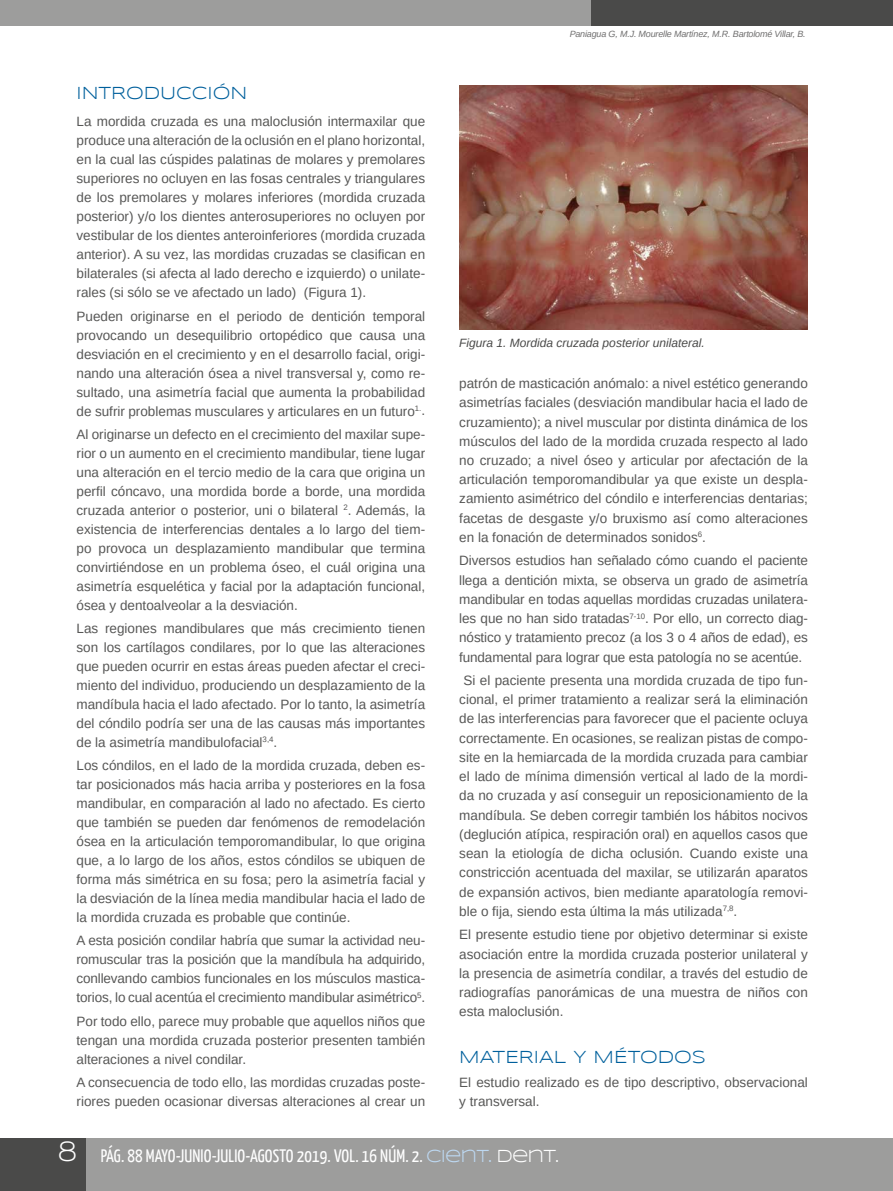
<style>
.page{position:relative;width:893px;height:1191px;background:#fff}
.page>*{position:absolute;margin:0;border:0;box-sizing:border-box;transform-origin:0 0}
.t1{font:700 30px "Walkway";color:#fff}
.t2{font:18px "Yanone Kaffeesatz";letter-spacing:.01em;color:#fff}
.t3{font:18px "Syncopate";color:#00609c}
.t4{font:13.5px/19px "Arimo";color:#575756;text-align:justify}
.t5{font:italic 12px "Arimo";color:#4a4a49}
.t6{font:italic 9px "Arimo";letter-spacing:-.02em;color:#706f6f}
.s1{font-family:"Syncopate";color:#bdd8f1}
.s2{font-family:"Syncopate"}
</style>
<div class="page">
<div style="left:0;top:1138px;width:893px;height:53px;background:#9d9d9c"></div>
<div style="left:0;top:1138px;width:85px;height:53px;background:#4a4a49"></div>
<div style="left:0;top:0;width:893px;height:25px;background:#9d9d9c"></div>
<div style="left:591px;top:0;width:302px;height:25px;background:#4a4a49"></div>
<img style="left:459px;top:85px;width:349px;height:244px">
<h2 class="t3" style="left:77px;top:82px;width:172px">INTRODUCCIÓN</h2>
<p class="t4" style="left:77px;top:112px;width:350px">La mordida cruzada es una maloclusión intermaxilar que produce una alteración de la oclusión en el plano horizontal, en la cual las cúspides palatinas de molares y premolares superiores no ocluyen en las fosas centrales y triangulares de los premolares y molares inferiores (mordida cruzada posterior) y/o los dientes anterosuperiores no ocluyen por vestibular de los dientes anteroinferiores (mordida cruzada anterior). A su vez, las mordidas cruzadas se clasifican en bilaterales (si afecta al lado derecho e izquierdo) o unilate&shy;rales (si sólo se ve afectado un lado) (Figura 1).</p>
<p class="t4" style="left:77px;top:306px;width:350px">Pueden originarse en el periodo de dentición temporal provocando un desequilibrio ortopédico que causa una desviación en el crecimiento y en el desarrollo facial, origi&shy;nando una alteración ósea a nivel transversal y, como re&shy;sultado, una asimetría facial que aumenta la probabilidad de sufrir problemas musculares y articulares en un futuro<sup>1.</sup>.</p>
<p class="t4" style="left:77px;top:424px;width:350px">Al originarse un defecto en el crecimiento del maxilar supe&shy;rior o un aumento en el crecimiento mandibular, tiene lugar una alteración en el tercio medio de la cara que origina un perfil cóncavo, una mordida borde a borde, una mordida cruzada anterior o posterior, uni o bilateral <sup>2</sup>. Además, la existencia de interferencias dentales a lo largo del tiem&shy;po provoca un desplazamiento mandibular que termina convirtiéndose en un problema óseo, el cuál origina una asimetría esquelética y facial por la adaptación funcional, ósea y dentoalveolar a la desviación.</p>
<p class="t4" style="left:77px;top:619px;width:350px">Las regiones mandibulares que más crecimiento tienen son los cartílagos condilares, por lo que las alteraciones que pueden ocurrir en estas áreas pueden afectar el creci&shy;miento del individuo, produciendo un desplazamiento de la mandíbula hacia el lado afectado. Por lo tanto, la asimetría del cóndilo podría ser una de las causas más importantes de la asimetría mandibulofacial<sup>3,4</sup>.</p>
<p class="t4" style="left:77px;top:756px;width:350px">Los cóndilos, en el lado de la mordida cruzada, deben es&shy;tar posicionados más hacia arriba y posteriores en la fosa mandibular, en comparación al lado no afectado. Es cierto que también se pueden dar fenómenos de remodelación ósea en la articulación temporomandibular, lo que origina que, a lo largo de los años, estos cóndilos se ubiquen de forma más simétrica en su fosa; pero la asimetría facial y la desviación de la línea media mandibular hacia el lado de la mordida cruzada es probable que continúe.</p>
<p class="t4" style="left:77px;top:931px;width:350px">A esta posición condilar habría que sumar la actividad neu&shy;romuscular tras la posición que la mandíbula ha adquirido, conllevando cambios funcionales en los músculos mastica&shy;torios, lo cual acentúa el crecimiento mandibular asimétrico<sup>5</sup>.</p>
<p class="t4" style="left:77px;top:1011px;width:350px">Por todo ello, parece muy probable que aquellos niños que tengan una mordida cruzada posterior presenten también alteraciones a nivel condilar.</p>
<p class="t4" style="left:77px;top:1072px;width:350px">A consecuencia de todo ello, las mordidas cruzadas poste&shy;riores pueden ocasionar diversas alteraciones al crear un</p>
<p class="t6" style="left:570px;top:28px;width:238px">Paniagua G, M.J. Mourelle Martínez, M.R. Bartolomé Villar, B.</p>
<p class="t5" style="left:459px;top:334px;width:247px">Figura 1. Mordida cruzada posterior unilateral.</p>
<p class="t4" style="left:459px;top:374px;width:350px">patrón de masticación anómalo: a nivel estético generando asimetrías faciales (desviación mandibular hacia el lado de cruzamiento); a nivel muscular por distinta dinámica de los músculos del lado de la mordida cruzada respecto al lado no cruzado; a nivel óseo y articular por afectación de la articulación temporomandibular ya que existe un despla&shy;zamiento asimétrico del cóndilo e interferencias dentarias; facetas de desgaste y/o bruxismo así como alteraciones en la fonación de determinados sonidos<sup>6</sup>.</p>
<p class="t4" style="left:459px;top:551px;width:350px">Diversos estudios han señalado cómo cuando el paciente llega a dentición mixta, se observa un grado de asimetría mandibular en todas aquellas mordidas cruzadas unilatera&shy;les que no han sido tratadas<sup>7-10</sup>. Por ello, un correcto diag&shy;nóstico y tratamiento precoz (a los 3 o 4 años de edad), es fundamental para lograr que esta patología no se acentúe.</p>
<p class="t4" style="left:459px;top:671px;width:350px;text-indent:4px">Si el paciente presenta una mordida cruzada de tipo fun&shy;cional, el primer tratamiento a realizar será la eliminación de las interferencias para favorecer que el paciente ocluya correctamente. En ocasiones, se realizan pistas de compo&shy;site en la hemiarcada de la mordida cruzada para cambiar el lado de mínima dimensión vertical al lado de la mordi&shy;da no cruzada y así conseguir un reposicionamiento de la mandíbula. Se deben corregir también los hábitos nocivos (deglución atípica, respiración oral) en aquellos casos que sean la etiología de dicha oclusión. Cuando existe una constricción acentuada del maxilar, se utilizarán aparatos de expansión activos, bien mediante aparatología removi&shy;ble o fija, siendo esta última la más utilizada<sup>7,8</sup>.</p>
<p class="t4" style="left:459px;top:925px;width:350px">El presente estudio tiene por objetivo determinar si existe asociación entre la mordida cruzada posterior unilateral y la presencia de asimetría condilar, a través del estudio de radiografías panorámicas de una muestra de niños con esta maloclusión.</p>
<h2 class="t3" style="left:459px;top:1047px;width:248px">MATERIAL Y MÉTODOS</h2>
<p class="t4" style="left:459px;top:1072px;width:350px">El estudio realizado es de tipo descriptivo, observacional y transversal.</p>
<h1 class="t1" style="left:59px;top:1134px;width:20px">8</h1>
<h2 class="t2" style="left:101px;top:1144px;width:459px">PÁG. 88 MAYO-JUNIO-JULIO-AGOSTO 2019. VOL. 16 NÚM. 2. <span class="s1">CIENT.</span> <span class="s2">DENT.</span></h2>
</div>
